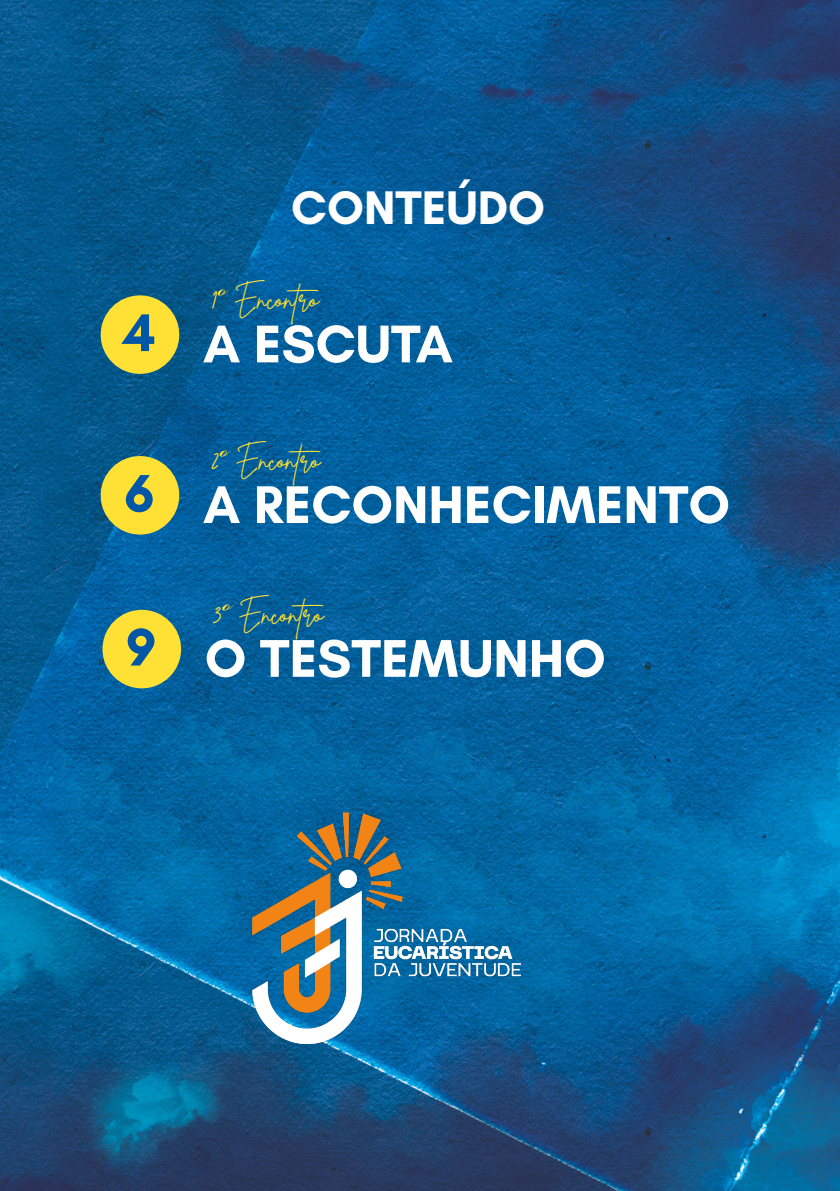
<style>
.page{position:relative;width:840px;height:1191px;background:#fff}
.page>*{position:absolute;margin:0;border:0;box-sizing:border-box;transform-origin:0 0}
.t1{font:700 54px "Glacial Indifference";color:#fff}
.t2{font:700 54px "Glacial Indifference";color:#0156a8}
.t3{font:700 48px "Glacial Indifference";color:#fff}
.t4{font:28px "Brittany Signature";color:#ffe135}
.s1{font-family:"Commercial Script BT"}
</style>
<div class="page">
<img style="left:0;top:0;width:839px;height:1191px">
<div style="left:101px;top:295px;width:78px;height:79px;background:#ffe135;border-radius:50%"></div>
<div style="left:101px;top:456px;width:78px;height:78px;background:#ffe135;border-radius:50%"></div>
<div style="left:102px;top:610px;width:79px;height:78px;background:#ffe135;border-radius:50%"></div>
<img style="left:252px;top:812px;width:268px;height:231px">
<p class="t2" style="left:123px;top:299px;width:34px">4</p>
<p class="t2" style="left:124px;top:460px;width:32px">6</p>
<p class="t2" style="left:126px;top:614px;width:32px">9</p>
<p class="t3" style="left:291px;top:178px;width:255px">CONTEÚDO</p>
<p class="t4" style="left:212px;top:281px;width:116px">1<span class="s1">º</span> Encontro</p>
<p class="t1" style="left:203px;top:310px;width:251px">A ESCUTA</p>
<p class="t4" style="left:212px;top:442px;width:118px">2<span class="s1">º</span> Encontro</p>
<p class="t1" style="left:203px;top:471px;width:528px">A RECONHECIMENTO</p>
<p class="t4" style="left:213px;top:596px;width:119px">3<span class="s1">º</span> Encontro</p>
<p class="t1" style="left:205px;top:625px;width:402px">O TESTEMUNHO</p>
</div>
